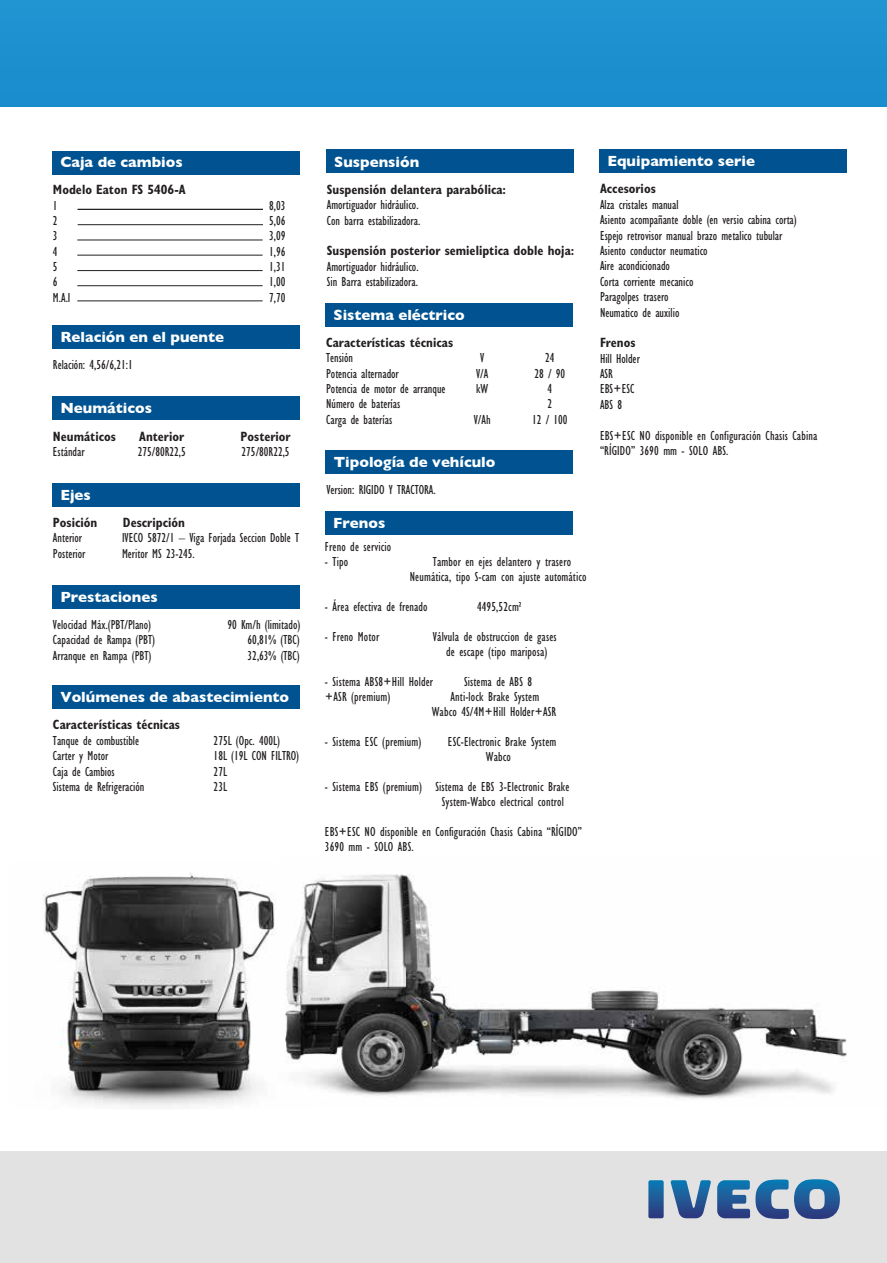
<style>
.page{position:relative;width:887px;height:1263px;background:#fff}
.page>*{position:absolute;margin:0;border:0;box-sizing:border-box;transform-origin:0 0}
.t1{font:700 15px "Gill Sans";color:#fff}
.t2{font:condensed 13.5px/15.5px "Gill Sans";color:#231f20;scale:.95 1}
.t3{font:700 condensed 13.5px "Gill Sans";color:#231f20;scale:.95 1}
</style>
<div class="page">
<div style="left:0;top:1151px;width:887px;height:112px;background:#e2e2e2"></div>
<div style="left:0;top:0;width:887px;height:106px;background:#1d91d0"></div>
<svg style="left:648px;top:1180px;width:15px;height:38px"></svg>
<svg style="left:670px;top:1180px;width:40px;height:38px"></svg>
<svg style="left:717px;top:1179px;width:71px;height:40px"></svg>
<svg style="left:794px;top:1179px;width:45px;height:40px"></svg>
<div style="left:52px;top:151px;width:248px;height:24px;background:#005390"></div>
<hr style="left:78px;top:209px;width:185px;height:1px;background:#231f20">
<hr style="left:78px;top:224px;width:185px;height:1px;background:#231f20">
<hr style="left:77px;top:240px;width:185px;height:1px;background:#231f20">
<hr style="left:77px;top:255px;width:185px;height:1px;background:#231f20">
<hr style="left:77px;top:270px;width:185px;height:1px;background:#231f20">
<hr style="left:77px;top:285px;width:185px;height:1px;background:#231f20">
<hr style="left:77px;top:300px;width:185px;height:1px;background:#231f20">
<div style="left:52px;top:325px;width:248px;height:24px;background:#005390"></div>
<div style="left:52px;top:396px;width:248px;height:24px;background:#005390"></div>
<div style="left:52px;top:483px;width:248px;height:23px;background:#005390"></div>
<div style="left:52px;top:585px;width:248px;height:23px;background:#005390"></div>
<div style="left:52px;top:685px;width:248px;height:24px;background:#005390"></div>
<div style="left:326px;top:149px;width:247px;height:24px;background:#005390"></div>
<div style="left:325px;top:303px;width:248px;height:23px;background:#005390"></div>
<div style="left:325px;top:511px;width:247px;height:24px;background:#005390"></div>
<div style="left:326px;top:450px;width:247px;height:24px;background:#005390"></div>
<div style="left:599px;top:149px;width:247px;height:24px;background:#005390"></div>
<img style="left:42px;top:872px;width:234px;height:234px">
<img style="left:285px;top:874px;width:562px;height:225px">
<p class="t1" style="left:60px;top:150px;width:124px">Caja de cambios</p>
<p class="t3" style="left:53px;top:181px;width:141px">Modelo Eaton FS 5406-A</p>
<p class="t2" style="left:53px;top:198px;width:6px">1</p>
<p class="t2" style="left:269px;top:198px;width:19px">8,03</p>
<p class="t2" style="left:53px;top:213px;width:6px">2</p>
<p class="t2" style="left:269px;top:213px;width:19px">5,06</p>
<p class="t2" style="left:53px;top:229px;width:6px">3</p>
<p class="t2" style="left:269px;top:229px;width:19px">3,09</p>
<p class="t2" style="left:53px;top:244px;width:6px">4</p>
<p class="t2" style="left:269px;top:244px;width:19px">1,96</p>
<p class="t2" style="left:53px;top:259px;width:6px">5</p>
<p class="t2" style="left:269px;top:259px;width:19px">1,31</p>
<p class="t2" style="left:53px;top:275px;width:6px">6</p>
<p class="t2" style="left:269px;top:275px;width:19px">1,00</p>
<p class="t2" style="left:53px;top:290px;width:20px">M.A.I</p>
<p class="t2" style="left:269px;top:290px;width:19px">7,70</p>
<p class="t1" style="left:60px;top:325px;width:165px">Relación en el puente</p>
<p class="t2" style="left:53px;top:358px;width:85px">Relación: 4,56/6,21:1</p>
<p class="t1" style="left:60px;top:396px;width:93px">Neumáticos</p>
<p class="t3" style="left:53px;top:428px;width:68px">Neumáticos</p>
<p class="t3" style="left:139px;top:428px;width:49px">Anterior</p>
<p class="t3" style="left:241px;top:428px;width:54px">Posterior</p>
<p class="t2" style="left:53px;top:444px;width:35px">Estándar</p>
<p class="t2" style="left:138px;top:444px;width:52px">275/80R22,5</p>
<p class="t2" style="left:242px;top:444px;width:52px">275/80R22,5</p>
<p class="t1" style="left:60px;top:483px;width:32px">Ejes</p>
<p class="t3" style="left:53px;top:514px;width:48px">Posición</p>
<p class="t3" style="left:123px;top:514px;width:67px">Descripción</p>
<p class="t2" style="left:53px;top:530px;width:32px">Anterior</p>
<p class="t2" style="left:122px;top:530px;width:188px">IVECO 5872/1 – Viga Forjada Seccion Doble T</p>
<p class="t2" style="left:53px;top:546px;width:36px">Posterior</p>
<p class="t2" style="left:122px;top:546px;width:78px">Meritor MS 23-245.</p>
<p class="t1" style="left:60px;top:585px;width:99px">Prestaciones</p>
<p class="t2" style="left:53px;top:617px;width:105px">Velocidad Máx.(PBT/Plano)</p>
<p class="t2" style="left:227px;top:617px;width:78px">90 Km/h (limitado)</p>
<p class="t2" style="left:53px;top:632px;width:109px">Capacidad de Rampa (PBT)</p>
<p class="t2" style="left:248px;top:632px;width:56px">60,81% (TBC)</p>
<p class="t2" style="left:53px;top:648px;width:105px">Arranque en Rampa (PBT)</p>
<p class="t2" style="left:248px;top:648px;width:56px">32,63% (TBC)</p>
<p class="t1" style="left:60px;top:685px;width:230px">Volúmenes de abastecimiento</p>
<p class="t3" style="left:53px;top:717px;width:135px">Características técnicas</p>
<p class="t2" style="left:53px;top:733px;width:92px">Tanque de combustible</p>
<p class="t2" style="left:214px;top:733px;width:71px">275L (Opc. 400L)</p>
<p class="t2" style="left:53px;top:748px;width:60px">Carter y Motor</p>
<p class="t2" style="left:214px;top:748px;width:91px">18L (19L CON FILTRO)</p>
<p class="t2" style="left:53px;top:764px;width:67px">Caja de Cambios</p>
<p class="t2" style="left:214px;top:764px;width:16px">27L</p>
<p class="t2" style="left:53px;top:779px;width:98px">Sistema de Refrigeración</p>
<p class="t2" style="left:214px;top:779px;width:16px">23L</p>
<p class="t1" style="left:334px;top:150px;width:87px">Suspensión</p>
<p class="t3" style="left:327px;top:181px;width:190px">Suspensión delantera parabólica:</p>
<p class="t2" style="left:327px;top:197px;width:100px">Amortiguador hidráulico.<br>Con barra estabilizadora.</p>
<p class="t3" style="left:327px;top:243px;width:262px">Suspensión posterior semieliptica doble hoja:</p>
<p class="t2" style="left:327px;top:259px;width:98px">Amortiguador hidráulico.<br>Sin Barra estabilizadora.</p>
<p class="t1" style="left:333px;top:303px;width:133px">Sistema eléctrico</p>
<p class="t3" style="left:326px;top:334px;width:135px">Características técnicas</p>
<p class="t2" style="left:326px;top:350px;width:30px">Tensión</p>
<p class="t2" style="left:480px;top:350px;width:6px">V</p>
<p class="t2" style="left:545px;top:350px;width:11px">24</p>
<p class="t2" style="left:326px;top:366px;width:78px">Potencia alternador</p>
<p class="t2" style="left:476px;top:366px;width:14px">V/A</p>
<p class="t2" style="left:534px;top:366px;width:34px">28 / 90</p>
<p class="t2" style="left:326px;top:381px;width:127px">Potencia de motor de arranque</p>
<p class="t2" style="left:476px;top:381px;width:14px">kW</p>
<p class="t2" style="left:547px;top:381px;width:6px">4</p>
<p class="t2" style="left:326px;top:397px;width:80px">Número de baterías</p>
<p class="t2" style="left:547px;top:397px;width:6px">2</p>
<p class="t2" style="left:326px;top:412px;width:71px">Carga de baterías</p>
<p class="t2" style="left:474px;top:412px;width:19px">V/Ah</p>
<p class="t2" style="left:532px;top:412px;width:39px">12 / 100</p>
<p class="t1" style="left:334px;top:450px;width:163px">Tipología de vehículo</p>
<p class="t2" style="left:326px;top:482px;width:117px">Version: RIGIDO Y TRACTORA.</p>
<p class="t1" style="left:333px;top:511px;width:54px">Frenos</p>
<p class="t2" style="left:325px;top:539px;width:71px">Freno de servicio</p>
<p class="t2" style="left:325px;top:554px;width:26px">- Tipo</p>
<p class="t2" style="left:410px;top:555px;width:188px;line-height:15px;text-align:center">Tambor en ejes delantero y trasero<br>Neumática, tipo S-cam con ajuste automático</p>
<p class="t2" style="left:325px;top:599px;width:110px">- Área efectiva de frenado</p>
<p class="t2" style="left:477px;top:599px;width:49px">4495,52cm²</p>
<p class="t2" style="left:325px;top:629px;width:59px">- Freno Motor</p>
<p class="t2" style="left:433px;top:630px;width:132px;line-height:15px;text-align:center">Válvula de obstruccion de gases de escape (tipo mariposa)</p>
<p class="t2" style="left:325px;top:674px;width:115px">- Sistema ABS8+Hill Holder</p>
<p class="t2" style="left:464px;top:674px;width:73px">Sistema de ABS 8</p>
<p class="t2" style="left:325px;top:689px;width:70px">+ASR (premium)</p>
<p class="t2" style="left:432px;top:690px;width:132px;line-height:15px;text-align:center">Anti-lock Brake System<br>Wabco 4S/4M+Hill Holder+ASR</p>
<p class="t2" style="left:325px;top:734px;width:103px">- Sistema ESC (premium)</p>
<p class="t2" style="left:448px;top:735px;width:116px;line-height:15px;text-align:center">ESC-Electronic Brake System<br>Wabco</p>
<p class="t2" style="left:442px;top:780px;width:136px;line-height:15px;text-indent:-117px">- Sistema EBS (premium) Sistema de EBS 3-Electronic Brake<br>System-Wabco electrical control</p>
<p class="t2" style="left:325px;top:825px;width:272px;line-height:15px">EBS+ESC NO disponible en Configuración Chasis Cabina “RÍGIDO”<br>3690 mm - SOLO ABS.</p>
<p class="t1" style="left:607px;top:149px;width:149px">Equipamiento serie</p>
<p class="t3" style="left:600px;top:181px;width:60px">Accesorios</p>
<p class="t2" style="left:600px;top:197px;width:209px">Alza cristales manual<br>Asiento acompañante doble (en versio cabina corta)<br>Espejo retrovisor manual brazo metalico tubular<br>Asiento conductor neumatico<br>Aire acondicionado<br>Corta corriente mecanico<br>Paragolpes trasero<br>Neumatico de auxilio</p>
<p class="t3" style="left:600px;top:335px;width:39px">Frenos</p>
<p class="t2" style="left:600px;top:351px;width:43px">Hill Holder<br>ASR<br>EBS+ESC<br>ABS 8</p>
<p class="t2" style="left:600px;top:428px;width:230px">EBS+ESC NO disponible en Configuración Chasis Cabina “RÍGIDO” 3690 mm - SOLO ABS.</p>
</div>
